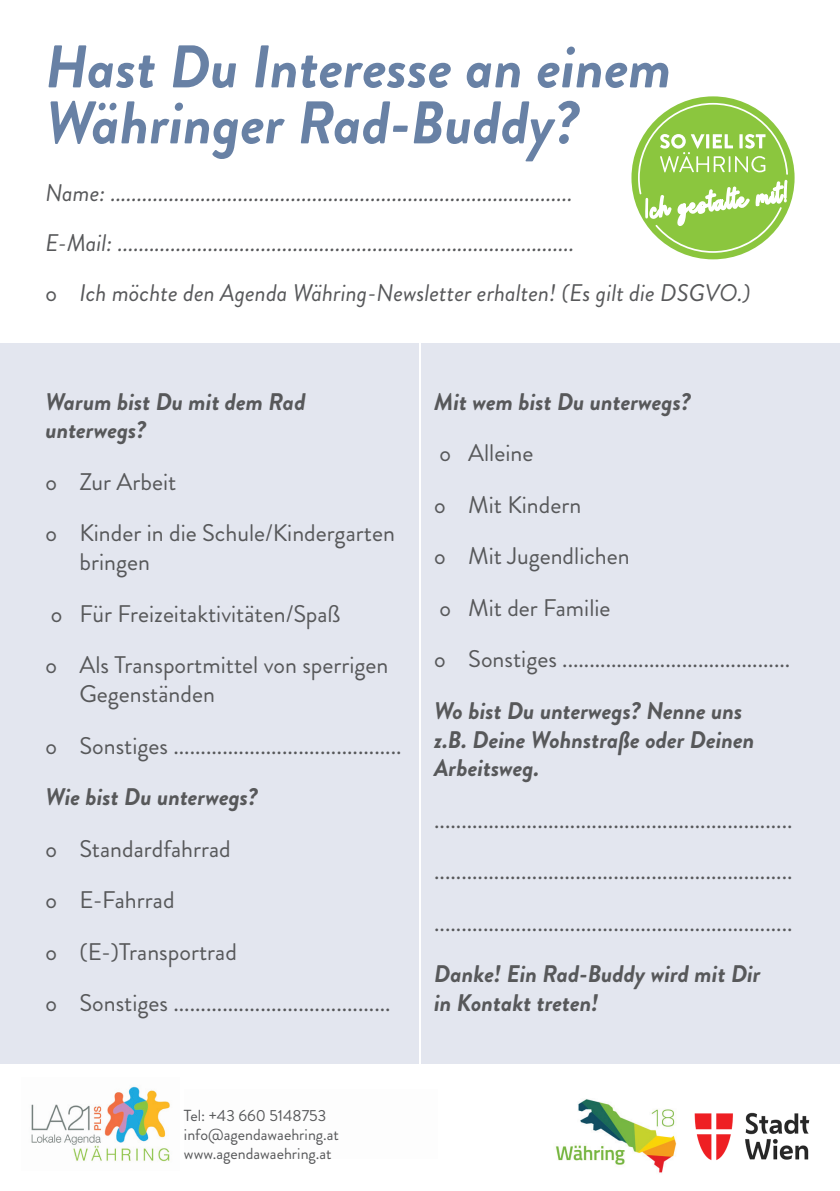
<style>
.page{position:relative;width:840px;height:1191px;background:#fff}
.page>*{position:absolute;margin:0;border:0;box-sizing:border-box;transform-origin:0 0}
.t1{font:italic 700 60px/56px "Brandon Grotesque";color:#6881a5}
.t2{font:24px/51.4px "Brandon Grotesque";color:#57585a}
.t3{font:italic 24px/50px "Brandon Grotesque";color:#57585a}
.t4{font:italic 700 24px/28.8px "Brandon Grotesque";color:#57585a}
.t5{font:16px/19.2px "Brandon Grotesque";color:#57585a}
.s1{font-style:normal}
</style>
<div class="page">
<div style="left:0;top:343px;width:839px;height:720px;background:#e3e6ef"></div>
<img style="left:31px;top:1086px;width:139px;height:76px">
<img style="left:555px;top:1099px;width:122px;height:74px">
<img style="left:694px;top:1112px;width:116px;height:48px">
<div style="left:631px;top:96px;width:163px;height:163px;background:#8bc63e;border-radius:50%"></div>
<svg style="left:637px;top:103px;width:151px;height:150px"></svg>
<hr style="left:419px;top:286px;width:2px;height:791px;background:#fff">
<h1 class="t1" style="left:45px;top:39px;width:627px">Hast Du Interesse an einem<br>Währinger Rad-Buddy?</h1>
<p class="t3" style="left:45px;top:168px;width:706px">Name: .......................................................................................<br>E-Mail: ......................................................................................<br><span class="s1">o</span> Ich möchte den Agenda Währing-Newsletter erhalten! (Es gilt die DSGVO.)</p>
<p class="t4" style="left:45px;top:387px;width:261px">Warum bist Du mit dem Rad unterwegs?</p>
<p class="t2" style="left:45px;top:456px;width:351px">o Zur Arbeit<br>o Kinder in die Schule/Kindergarten</p>
<p class="t2" style="left:45px;top:536px;width:344px;text-indent:34px">bringen<br>o Für Freizeitaktivitäten/Spaß<br>o Als Transportmittel von sperrigen</p>
<p class="t2" style="left:45px;top:668px;width:357px;text-indent:34px">Gegenständen<br>o Sonstiges ..........................................</p>
<p class="t4" style="left:45px;top:782px;width:214px">Wie bist Du unterwegs?</p>
<p class="t2" style="left:45px;top:823px;width:346px">o Standardfahrrad<br>o E-Fahrrad<br>o (E-)Transportrad<br>o Sonstiges ........................................</p>
<p class="t4" style="left:434px;top:387px;width:258px">Mit wem bist Du unterwegs?</p>
<p class="t2" style="left:434px;top:427px;width:357px">o Alleine<br>o Mit Kindern<br>o Mit Jugendlichen<br>o Mit der Familie<br>o Sonstiges ..........................................</p>
<p class="t4" style="left:434px;top:696px;width:322px">Wo bist Du unterwegs? Nenne uns z.B. Deine Wohnstraße oder Deinen<br>Arbeitsweg.</p>
<p class="t2" style="left:434px;top:794px;width:359px;text-align:justify">.................................................................. .................................................................. ..................................................................</p>
<p class="t4" style="left:434px;top:960px;width:328px">Danke! Ein Rad-Buddy wird mit Dir in Kontakt treten!</p>
<p class="t5" style="left:184px;top:1105px;width:156px">Tel: +43 660 5148753 info@agendawaehring.at www.agendawaehring.at</p>
</div>
